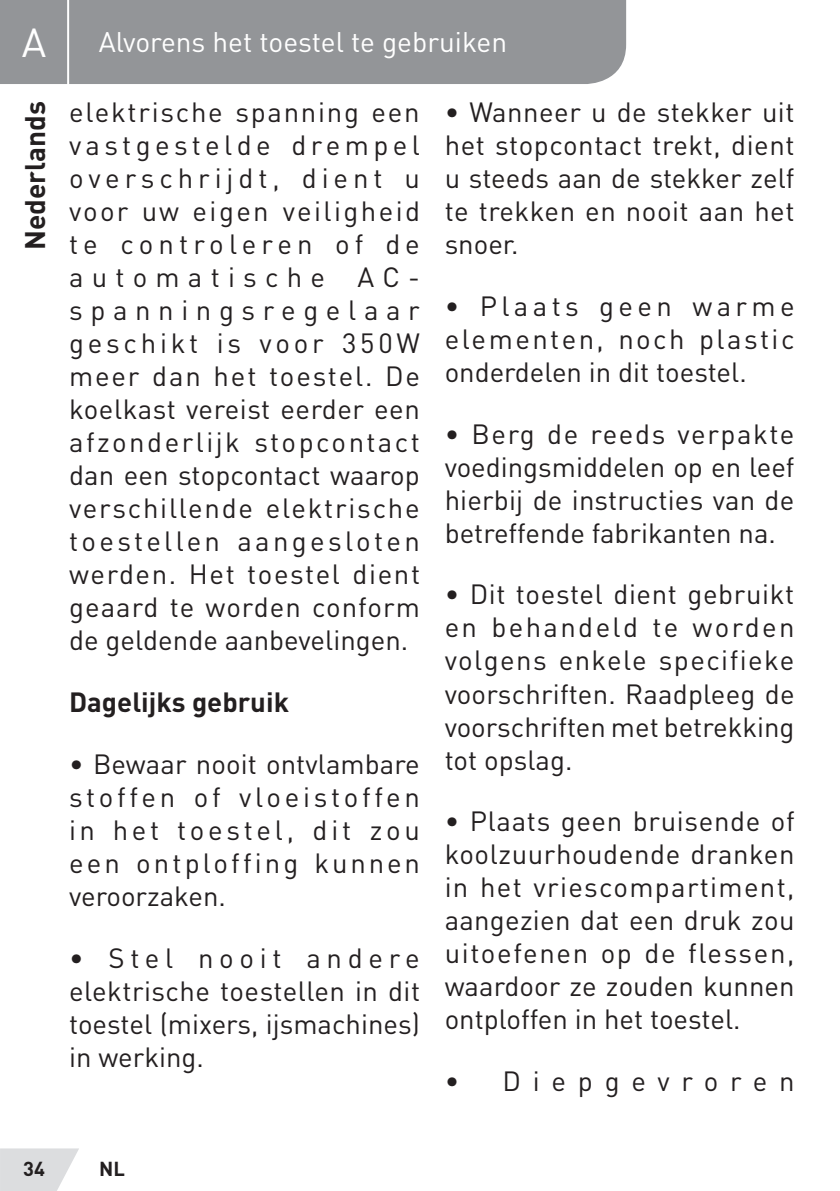
<style>
.page{position:relative;width:840px;height:1191px;background:#fff}
.page>*{position:absolute;margin:0;border:0;box-sizing:border-box;transform-origin:0 0}
.t1{font:40px "DIN Pro";color:#fff}
.t2{font:28px "DIN Pro";color:#fff}
.t3{font:700 28px "DIN Pro";color:#231f20}
.t4{font:27.6px/33px "DIN Pro";color:#231f20;text-align:justify}
.t5{font:700 27.6px "DIN Pro";color:#231f20}
.t6{font:27.6px "DIN Pro";letter-spacing:.425em;color:#231f20}
.t7{font:700 20px "DIN Pro";color:#231f20}
</style>
<div class="page">
<svg style="left:0;top:1148px;width:79px;height:43px;background:#e1e2e3"></svg>
<div style="left:0;top:0;width:625px;height:84px;background:#939598"></div>
<hr style="left:67px;top:0;width:2px;height:94px;background:#fff">
<h1 class="t1" style="left:22px;top:15px;width:26px">A</h1>
<p class="t3" style="left:16px;top:250px;width:150px;rotate:-90deg">Nederlands</p>
<p class="t2" style="left:99px;top:23px;width:409px">Alvorens het toestel te gebruiken</p>
<p class="t4" style="left:69px;top:94px;width:352px">elektrische spanning een vastgestelde drempel overschrijdt, dient u voor uw eigen veiligheid te controleren of de automatische AC&shy;spanningsregelaar geschikt is voor 350W meer dan het toestel. De koelkast vereist eerder een afzonderlijk stopcontact dan een stopcontact waarop verschillende elektrische toestellen aangesloten werden. Het toestel dient geaard te worden conform de geldende aanbevelingen.</p>
<p class="t5" style="left:69px;top:683px;width:221px">Dagelijks gebruik</p>
<p class="t4" style="left:69px;top:746px;width:352px">• Bewaar nooit ontvlambare stoffen of vloeistoffen in het toestel, dit zou een ontploffing kunnen veroorzaken.</p>
<p class="t4" style="left:69px;top:940px;width:352px">• Stel nooit andere elektrische toestellen in dit toestel (mixers, ijsmachines) in werking.</p>
<p class="t4" style="left:444px;top:94px;width:351px">• Wanneer u de stekker uit het stopcontact trekt, dient u steeds aan de stekker zelf te trekken en nooit aan het snoer.</p>
<p class="t4" style="left:444px;top:288px;width:351px">• Plaats geen warme elementen, noch plastic onderdelen in dit toestel.</p>
<p class="t4" style="left:444px;top:416px;width:351px">• Berg de reeds verpakte voedingsmiddelen op en leef hierbij de instructies van de betreffende fabrikanten na.</p>
<p class="t4" style="left:444px;top:577px;width:351px">• Dit toestel dient gebruikt en behandeld te worden volgens enkele specifieke voorschriften. Raadpleeg de voorschriften met betrekking tot opslag.</p>
<p class="t4" style="left:444px;top:803px;width:351px">• Plaats geen bruisende of koolzuurhoudende dranken in het vriescompartiment, aangezien dat een druk zou uitoefenen op de flessen, waardoor ze zouden kunnen ontploffen in het toestel.</p>
<p class="t6" style="left:444px;top:1062px;width:351px">• Diepgevroren</p>
<p class="t7" style="left:23px;top:1155px;width:23px">34</p>
<p class="t7" style="left:99px;top:1155px;width:27px">NL</p>
</div>
